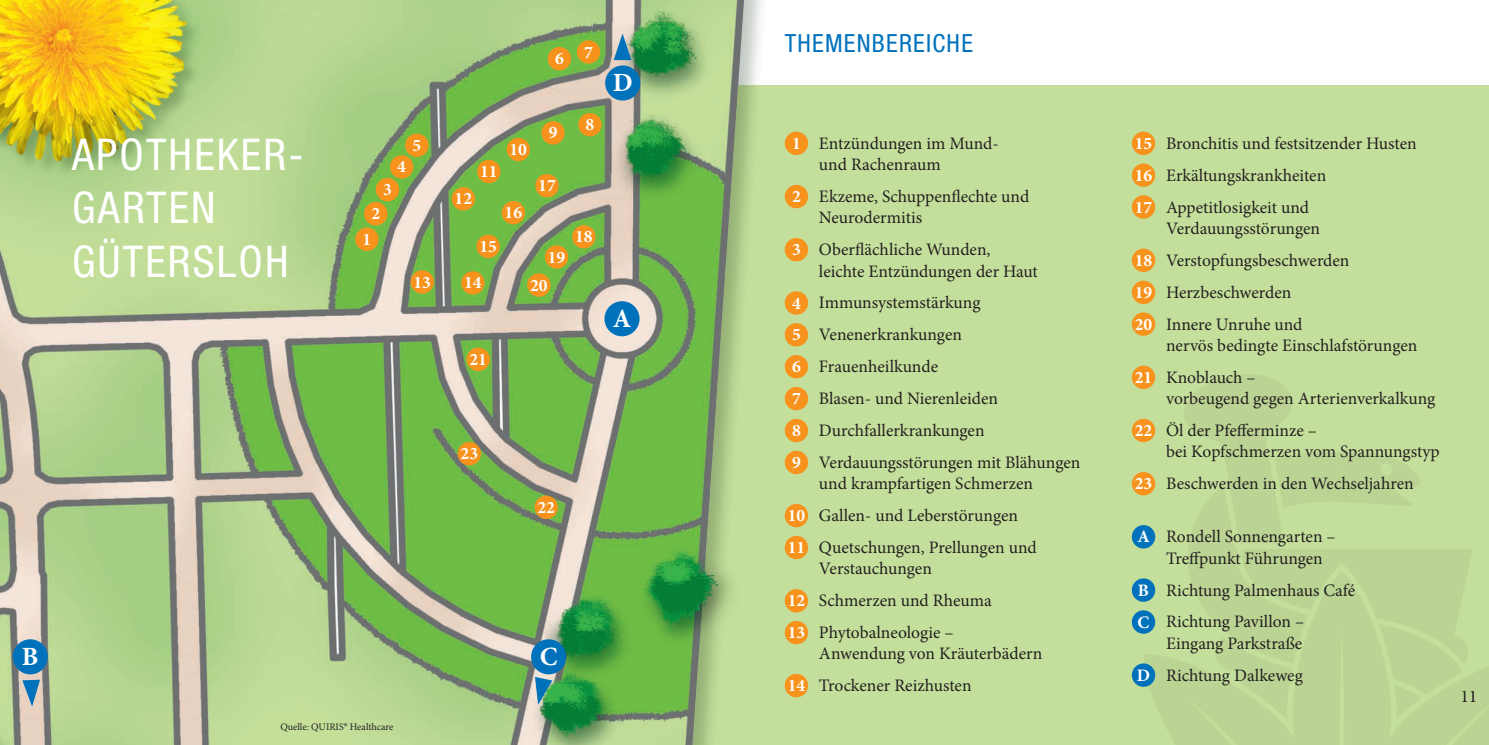
<style>
.page{position:relative;width:1489px;height:745px;background:#fff}
.page>*{position:absolute;margin:0;border:0;box-sizing:border-box;transform-origin:0 0}
.t1{font:condensed 43.75px/53.1px "Helvetica Neue LT";letter-spacing:.05em;color:#fff}
.t2{font:700 26.25px "Minion Pro";color:#fff}
.t3{font:condensed 25px "Helvetica Neue LT";letter-spacing:.05em;color:#0072bc}
.t4{font:17.75px "Minion Pro";color:#231f20}
.t5{font:17.5px/31.9px "Minion Pro";color:#231f20}
.t6{font:700 17.5px/31.9px "Minion Pro";color:#fff;text-align:justify}
.t7{font:10px "Minion Pro";color:#231f20}
.s1{font-size:11.88px}
</style>
<div class="page">
<div style="left:744px;top:85px;width:744px;height:659px;background:#c4df9b"></div>
<img style="left:0;top:0;width:755px;height:744px">
<svg style="left:1188px;top:453px;width:284px;height:106px"></svg>
<svg style="left:1184px;top:375px;width:112px;height:177px"></svg>
<svg style="left:1336px;top:453px;width:109px;height:56px"></svg>
<svg style="left:1135px;top:559px;width:353px;height:185px"></svg>
<div style="left:576px;top:40px;width:24px;height:24px;background:#f7931d;border-radius:50%"></div>
<div style="left:547px;top:47px;width:24px;height:23px;background:#f7931d;border-radius:50%"></div>
<div style="left:405px;top:133px;width:23px;height:24px;background:#f7931d;border-radius:50%"></div>
<div style="left:390px;top:155px;width:23px;height:23px;background:#f7931d;border-radius:50%"></div>
<div style="left:376px;top:178px;width:23px;height:23px;background:#f7931d;border-radius:50%"></div>
<div style="left:364px;top:202px;width:23px;height:23px;background:#f7931d;border-radius:50%"></div>
<div style="left:355px;top:227px;width:23px;height:24px;background:#f7931d;border-radius:50%"></div>
<div style="left:461px;top:271px;width:23px;height:23px;background:#f7931d;border-radius:50%"></div>
<div style="left:476px;top:234px;width:24px;height:24px;background:#f7931d;border-radius:50%"></div>
<div style="left:501px;top:201px;width:24px;height:23px;background:#f7931d;border-radius:50%"></div>
<div style="left:535px;top:174px;width:23px;height:23px;background:#f7931d;border-radius:50%"></div>
<div style="left:410px;top:270px;width:24px;height:23px;background:#f7931d;border-radius:50%"></div>
<div style="left:451px;top:187px;width:24px;height:23px;background:#f7931d;border-radius:50%"></div>
<div style="left:477px;top:160px;width:23px;height:23px;background:#f7931d;border-radius:50%"></div>
<div style="left:506px;top:138px;width:24px;height:23px;background:#f7931d;border-radius:50%"></div>
<div style="left:541px;top:121px;width:23px;height:23px;background:#f7931d;border-radius:50%"></div>
<div style="left:578px;top:113px;width:23px;height:23px;background:#f7931d;border-radius:50%"></div>
<div style="left:545px;top:245px;width:23px;height:23px;background:#f7931d;border-radius:50%"></div>
<div style="left:527px;top:273px;width:23px;height:23px;background:#f7931d;border-radius:50%"></div>
<div style="left:572px;top:225px;width:23px;height:23px;background:#f7931d;border-radius:50%"></div>
<div style="left:466px;top:347px;width:24px;height:24px;background:#f7931d;border-radius:50%"></div>
<div style="left:534px;top:495px;width:24px;height:23px;background:#f7931d;border-radius:50%"></div>
<div style="left:457px;top:441px;width:24px;height:24px;background:#f7931d;border-radius:50%"></div>
<div style="left:604px;top:301px;width:35px;height:35px;background:#0072bc;border-radius:50%"></div>
<div style="left:531px;top:639px;width:35px;height:35px;background:#0072bc;border-radius:50%"></div>
<div style="left:0;top:0;width:204px;height:179px;background:#001f00;opacity:.25"></div>
<img style="left:0;top:0;width:189px;height:163px">
<div style="left:13px;top:639px;width:35px;height:35px;background:#0072bc;border-radius:50%"></div>
<div style="left:784px;top:131px;width:24px;height:24px;background:#f7931d;border-radius:50%"></div>
<div style="left:784px;top:185px;width:24px;height:23px;background:#f7931d;border-radius:50%"></div>
<div style="left:784px;top:238px;width:24px;height:23px;background:#f7931d;border-radius:50%"></div>
<div style="left:784px;top:291px;width:24px;height:23px;background:#f7931d;border-radius:50%"></div>
<div style="left:784px;top:323px;width:24px;height:23px;background:#f7931d;border-radius:50%"></div>
<div style="left:784px;top:355px;width:24px;height:23px;background:#f7931d;border-radius:50%"></div>
<div style="left:784px;top:386px;width:24px;height:24px;background:#f7931d;border-radius:50%"></div>
<div style="left:784px;top:418px;width:24px;height:24px;background:#f7931d;border-radius:50%"></div>
<div style="left:784px;top:450px;width:24px;height:24px;background:#f7931d;border-radius:50%"></div>
<div style="left:784px;top:503px;width:24px;height:24px;background:#f7931d;border-radius:50%"></div>
<div style="left:784px;top:535px;width:24px;height:24px;background:#f7931d;border-radius:50%"></div>
<div style="left:784px;top:588px;width:24px;height:24px;background:#f7931d;border-radius:50%"></div>
<div style="left:784px;top:620px;width:24px;height:24px;background:#f7931d;border-radius:50%"></div>
<div style="left:784px;top:673px;width:24px;height:23px;background:#f7931d;border-radius:50%"></div>
<div style="left:1131px;top:131px;width:24px;height:24px;background:#f7931d;border-radius:50%"></div>
<div style="left:1131px;top:163px;width:24px;height:24px;background:#f7931d;border-radius:50%"></div>
<div style="left:1131px;top:195px;width:24px;height:23px;background:#f7931d;border-radius:50%"></div>
<div style="left:1131px;top:248px;width:24px;height:24px;background:#f7931d;border-radius:50%"></div>
<div style="left:1131px;top:280px;width:24px;height:24px;background:#f7931d;border-radius:50%"></div>
<div style="left:1131px;top:312px;width:24px;height:23px;background:#f7931d;border-radius:50%"></div>
<div style="left:1131px;top:365px;width:24px;height:24px;background:#f7931d;border-radius:50%"></div>
<div style="left:1131px;top:418px;width:24px;height:24px;background:#f7931d;border-radius:50%"></div>
<div style="left:1131px;top:471px;width:24px;height:24px;background:#f7931d;border-radius:50%"></div>
<div style="left:1131px;top:524px;width:24px;height:24px;background:#0072bc;border-radius:50%"></div>
<div style="left:1131px;top:578px;width:24px;height:23px;background:#0072bc;border-radius:50%"></div>
<div style="left:1131px;top:610px;width:24px;height:23px;background:#0072bc;border-radius:50%"></div>
<div style="left:1131px;top:663px;width:24px;height:23px;background:#0072bc;border-radius:50%"></div>
<svg style="left:535px;top:676px;width:17px;height:28px"></svg>
<div style="left:605px;top:65px;width:35px;height:35px;background:#0072bc;border-radius:50%"></div>
<svg style="left:613px;top:33px;width:18px;height:27px"></svg>
<svg style="left:22px;top:679px;width:18px;height:27px"></svg>
<h1 class="t1" style="left:72px;top:128px;width:233px">APOTHEKER-<br>GARTEN<br>GÜTERSLOH</h1>
<p class="t6" style="left:555px;top:42px;width:10px">6</p>
<p class="t6" style="left:584px;top:36px;width:10px">7</p>
<h2 class="t2" style="left:612px;top:64px;width:21px">D</h2>
<p class="t6" style="left:412px;top:129px;width:10px">5</p>
<p class="t6" style="left:509px;top:133px;width:19px">10</p>
<p class="t6" style="left:548px;top:116px;width:10px">9</p>
<p class="t6" style="left:585px;top:108px;width:10px">8</p>
<p class="t6" style="left:397px;top:151px;width:10px">4</p>
<p class="t6" style="left:480px;top:155px;width:19px">11</p>
<p class="t6" style="left:383px;top:173px;width:10px">3</p>
<p class="t6" style="left:454px;top:182px;width:19px">12</p>
<p class="t6" style="left:538px;top:169px;width:19px">17</p>
<p class="t6" style="left:371px;top:197px;width:10px">2</p>
<p class="t6" style="left:504px;top:196px;width:19px">16</p>
<p class="t6" style="left:362px;top:223px;width:10px">1</p>
<p class="t6" style="left:479px;top:230px;width:19px">15</p>
<p class="t6" style="left:548px;top:241px;width:19px">19</p>
<p class="t6" style="left:575px;top:220px;width:19px">18</p>
<p class="t6" style="left:413px;top:265px;width:19px">13</p>
<p class="t6" style="left:464px;top:266px;width:19px">14</p>
<p class="t6" style="left:530px;top:269px;width:19px">20</p>
<h2 class="t2" style="left:612px;top:300px;width:20px">A</h2>
<p class="t6" style="left:469px;top:343px;width:19px">21</p>
<p class="t6" style="left:460px;top:437px;width:19px">23</p>
<p class="t6" style="left:537px;top:490px;width:19px">22</p>
<h2 class="t2" style="left:22px;top:637px;width:18px">B</h2>
<p class="t7" style="left:280px;top:719px;width:114px">Quelle: QUIRIS<span class="s1">®</span> Healthcare</p>
<h2 class="t2" style="left:539px;top:637px;width:19px">C</h2>
<h3 class="t3" style="left:784px;top:28px;width:190px">THEMENBEREICHE</h3>
<p class="t6" style="left:792px;top:127px;width:10px">1</p>
<p class="t6" style="left:792px;top:180px;width:10px">2</p>
<p class="t6" style="left:792px;top:233px;width:10px">3</p>
<p class="t6" style="left:792px;top:286px;width:10px">4<br>5<br>6<br>7<br>8<br>9</p>
<p class="t6" style="left:787px;top:499px;width:19px">10<br>11</p>
<p class="t6" style="left:787px;top:584px;width:19px">12<br>13</p>
<p class="t6" style="left:787px;top:669px;width:19px">14</p>
<p class="t5" style="left:819px;top:133px;width:181px;line-height:21.2px">Entzündungen im Mund&shy;und Rachenraum</p>
<p class="t5" style="left:819px;top:186px;width:212px;line-height:21.2px">Ekzeme, Schuppenflechte und<br>Neurodermitis</p>
<p class="t5" style="left:819px;top:239px;width:220px;line-height:21.2px">Oberflächliche Wunden, leichte Entzündungen der Haut</p>
<p class="t5" style="left:819px;top:287px;width:263px">Immunsystemstärkung<br>Venenerkrankungen<br>Frauenheilkunde<br>Blasen- und Nierenleiden<br>Durchfallerkrankungen<br>Verdauungsstörungen mit Blähungen</p>
<p class="t5" style="left:819px;top:467px;width:219px">und krampfartigen Schmerzen<br>Gallen- und Leberstörungen<br>Quetschungen, Prellungen und</p>
<p class="t5" style="left:819px;top:552px;width:174px">Verstauchungen<br>Schmerzen und Rheuma<br>Phytobalneologie –</p>
<p class="t5" style="left:819px;top:637px;width:225px">Anwendung von Kräuterbädern<br>Trockener Reizhusten</p>
<p class="t6" style="left:1134px;top:127px;width:19px">15<br>16<br>17</p>
<p class="t6" style="left:1134px;top:244px;width:19px">18<br>19<br>20</p>
<p class="t6" style="left:1134px;top:361px;width:19px">21</p>
<p class="t6" style="left:1134px;top:414px;width:19px">22</p>
<p class="t6" style="left:1134px;top:467px;width:19px">23</p>
<p class="t6" style="left:1137px;top:520px;width:14px">A</p>
<p class="t6" style="left:1137px;top:573px;width:13px">B<br>C</p>
<p class="t6" style="left:1136px;top:658px;width:15px">D</p>
<p class="t5" style="left:1165px;top:127px;width:252px">Bronchitis und festsitzender Husten<br>Erkältungskrankheiten<br>Appetitlosigkeit und</p>
<p class="t5" style="left:1165px;top:212px;width:185px">Verdauungsstörungen<br>Verstopfungsbeschwerden<br>Herzbeschwerden<br>Innere Unruhe und</p>
<p class="t5" style="left:1165px;top:329px;width:253px">nervös bedingte Einschlafstörungen<br>Knoblauch –</p>
<p class="t5" style="left:1165px;top:382px;width:271px">vorbeugend gegen Arterienverkalkung<br>Öl der Pfefferminze –</p>
<p class="t5" style="left:1165px;top:435px;width:275px">bei Kopfschmerzen vom Spannungstyp<br>Beschwerden in den Wechseljahren</p>
<p class="t5" style="left:1165px;top:526px;width:171px;line-height:21.2px">Rondell Sonnengarten –<br>Treffpunkt Führungen</p>
<p class="t5" style="left:1165px;top:573px;width:191px">Richtung Palmenhaus Café<br>Richtung Pavillon –</p>
<p class="t5" style="left:1165px;top:626px;width:138px">Eingang Parkstraße<br>Richtung Dalkeweg</p>
<p class="t4" style="left:1460px;top:684px;width:19px">11</p>
</div>
